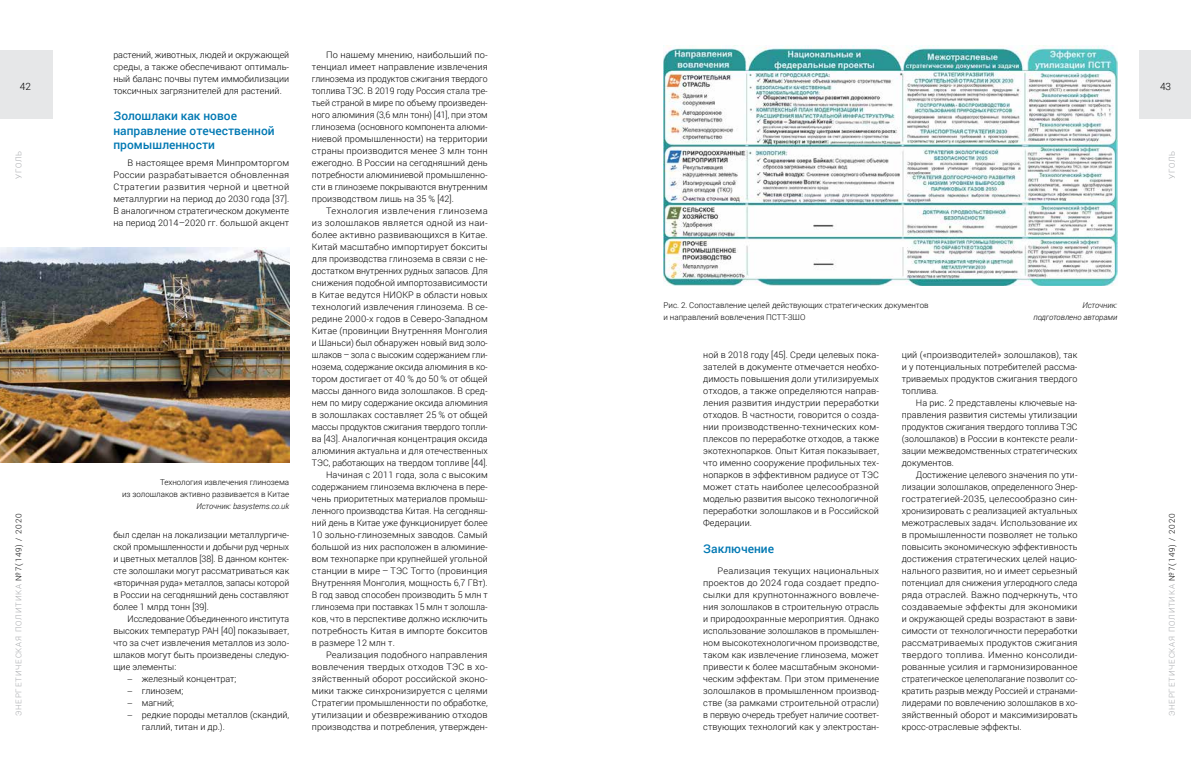
<style>
.page{position:relative;width:1191px;height:780px;background:#fff}
.page>*{position:absolute;margin:0;border:0;box-sizing:border-box;transform-origin:0 0}
.t1{font:500 12px/14.4px "Roboto";color:#0178b3}
.t2{font:300 10px "Roboto";color:#000}
.t3{font:300 9px/12px "Roboto";color:#000;text-align:justify}
.t4{font:300 9px "Roboto";letter-spacing:.025em;color:#000}
.t5{font:300 9px "Roboto";letter-spacing:.04em;color:#000}
.t6{font:300 8px/12px "Roboto";color:#000;text-align:right}
.t7{font:300 8px "Roboto";letter-spacing:.1em;color:#a7a9ac}
.t8{font:italic 300 8px/12px "Roboto";color:#000;text-align:right}
.t9{font:300 8px "Roboto";letter-spacing:.09em;color:#a5a7aa}
.s1{color:#000}
</style>
<div class="page">
<div style="left:1139px;top:51px;width:52px;height:68px;background:#e6e7e8"></div>
<div style="left:0;top:51px;width:52px;height:68px;background:#e6e7e8"></div>
<img style="left:0;top:247px;width:289px;height:215px">
<img style="left:663px;top:45px;width:454px;height:241px">
<p class="t3" style="left:312px;top:48px;width:177px;text-indent:14px">По нашему мнению, наибольший по&shy;тенциал имеет направление извлечения глинозема из продуктов сжигания твердого топлива ТЭС. В 2019 году Россия стала тре&shy;тьей страной в мире по объему произведен&shy;ного алюминия (3,6 млн тонн) [41], при этом глинозема (основного компонента алюми&shy;ниевой промышленности) на территории страны производится менее 3 млн тонн ежегодно. В России на сегодняшний день потребности алюминиевой промышленно&shy;сти в глиноземе покрываются внутренним производством лишь на 35 % [42].</p>
<p class="t5" style="left:326px;top:205px;width:163px">Технология извлечения глинозема</p>
<p class="t4" style="left:312px;top:217px;width:177px">из золошлаков является одной из наи-</p>
<p class="t3" style="left:312px;top:228px;width:177px">более активно развивающихся в Китае.</p>
<p class="t3" style="left:312px;top:240px;width:177px">Китай масштабно импортирует бокситы</p>
<p class="t3" style="left:312px;top:252px;width:177px">для производства глинозема в связи с не-</p>
<p class="t3" style="left:312px;top:264px;width:177px">достатком внутренних рудных запасов. Для</p>
<p class="t3" style="left:312px;top:276px;width:177px">снижения подобной импортозависимости</p>
<p class="t3" style="left:312px;top:288px;width:177px">в Китае ведутся НИОКР в области новых</p>
<p class="t3" style="left:312px;top:300px;width:177px">технологий извлечения глинозема. В се-</p>
<p class="t3" style="left:312px;top:312px;width:177px">редине 2000-х годов в Северо-Западном</p>
<p class="t3" style="left:312px;top:324px;width:177px">Китае (провинции Внутренняя Монголия</p>
<p class="t3" style="left:312px;top:336px;width:177px">и Шаньси) был обнаружен новый вид золо-</p>
<p class="t3" style="left:312px;top:348px;width:177px">шлаков – зола с высоким содержанием гли-</p>
<p class="t3" style="left:312px;top:360px;width:177px">нозема, содержание оксида алюминия в ко-</p>
<p class="t3" style="left:312px;top:372px;width:177px">тором достигает от 40 % до 50 % от общей</p>
<p class="t3" style="left:312px;top:384px;width:177px">массы данного вида золошлаков. В сред-</p>
<p class="t3" style="left:312px;top:396px;width:177px">нем по миру содержание оксида алюминия</p>
<p class="t3" style="left:312px;top:408px;width:177px">в золошлаках составляет 25 % от общей</p>
<p class="t3" style="left:312px;top:420px;width:177px">массы продуктов сжигания твердого топли-</p>
<p class="t3" style="left:312px;top:432px;width:177px">ва [43]. Аналогичная концентрация оксида</p>
<p class="t3" style="left:312px;top:444px;width:177px">алюминия актуальна и для отечественных</p>
<p class="t3" style="left:312px;top:456px;width:177px">ТЭС, работающих на твердом топливе [44].</p>
<p class="t3" style="left:326px;top:468px;width:163px">Начиная с 2011 года, зола с высоким</p>
<p class="t3" style="left:312px;top:480px;width:177px">содержанием глинозема включена в пере-</p>
<p class="t3" style="left:312px;top:492px;width:177px">чень приоритетных материалов промыш-</p>
<p class="t3" style="left:312px;top:504px;width:177px">ленного производства Китая. На сегодняш-</p>
<p class="t3" style="left:312px;top:516px;width:177px">ний день в Китае уже функционирует более</p>
<p class="t3" style="left:312px;top:528px;width:177px">10 зольно-глиноземных заводов. Самый</p>
<p class="t3" style="left:312px;top:540px;width:177px">большой из них расположен в алюминие-</p>
<p class="t3" style="left:312px;top:552px;width:177px">вом технопарке при крупнейшей угольной</p>
<p class="t3" style="left:312px;top:564px;width:177px">станции в мире – ТЭС Тогто (провинция</p>
<p class="t3" style="left:312px;top:576px;width:177px">Внутренняя Монголия, мощность 6,7 ГВт).</p>
<p class="t3" style="left:312px;top:588px;width:177px">В год завод способен производить 5 млн т</p>
<p class="t3" style="left:312px;top:600px;width:177px">глинозема при поставках 15 млн т золошла-</p>
<p class="t3" style="left:312px;top:612px;width:177px">ков, что в перспективе должно исключить</p>
<p class="t3" style="left:312px;top:624px;width:177px">потребность Китая в импорте бокситов</p>
<p class="t3" style="left:312px;top:636px;width:84px">в размере 12 млн т.</p>
<p class="t3" style="left:326px;top:648px;width:163px">Реализация подобного направления</p>
<p class="t4" style="left:312px;top:661px;width:177px">вовлечения твердых отходов ТЭС в хо-</p>
<p class="t3" style="left:312px;top:672px;width:177px">зяйственный оборот российской эконо-</p>
<p class="t3" style="left:312px;top:684px;width:177px">мики также синхронизируется с целями</p>
<p class="t3" style="left:312px;top:696px;width:177px">Стратегии промышленности по обработке,</p>
<p class="t3" style="left:312px;top:708px;width:177px">утилизации и обезвреживанию отходов</p>
<p class="t3" style="left:312px;top:720px;width:177px">производства и потребления, утвержден-</p>
<p class="t3" style="left:113px;top:48px;width:177px">растений, животных, людей и окружающей среды, а также обеспечивают оптималь&shy;ный баланс почвы путем иммобилизации токсичных загрязнителей для растений.</p>
<h1 class="t1" style="left:113px;top:108px;width:163px">Золошлаки как новое направление отечественной промышленности</h1>
<p class="t3" style="left:113px;top:156px;width:177px;text-indent:14px">В настоящее время Минпромторгом России разрабатывается обновленная Стратегии развития черной и цветной металлургии на период до 2030 года [37].<br>В аналогичном стратегическом документе на период 2014–2020 гг. большой акцент</p>
<p class="t2" style="left:20px;top:80px;width:13px">42</p>
<p class="t2" style="left:1160px;top:80px;width:13px">43</p>
<p class="t9" style="left:13px;top:179px;width:30px;rotate:-90deg">УГОЛЬ</p>
<p class="t9" style="left:1166px;top:179px;width:30px;rotate:-90deg">УГОЛЬ</p>
<p class="t6" style="left:663px;top:299px;width:266px;text-align:left">Рис. 2. Сопоставление целей действующих стратегических документов и направлений вовлечения ПСТТ-ЗШО</p>
<p class="t8" style="left:1033px;top:299px;width:85px">Источник: подготовлено авторами</p>
<p class="t3" style="left:703px;top:348px;width:177px">ной в 2018 году [45]. Среди целевых пока&shy;зателей в документе отмечается необхо&shy;димость повышения доли утилизируемых отходов, а также определяются направ&shy;ления развития индустрии переработки отходов. В частности, говорится о созда&shy;нии производственно-технических ком&shy;плексов по переработке отходов, а также экотехнопарков. Опыт Китая показывает, что именно сооружение профильных тех&shy;нопарков в эффективном радиусе от ТЭС может стать наиболее целесообразной моделью развития высоко технологичной переработки золошлаков и в Российской Федерации.</p>
<h1 class="t1" style="left:703px;top:540px;width:72px">Заключение</h1>
<p class="t3" style="left:703px;top:564px;width:177px;text-indent:14px">Реализация текущих национальных проектов до 2024 года создает предпо&shy;сылки для крупнотоннажного вовлече&shy;ния золошлаков в строительную отрасль и природоохранные мероприятия. Однако использование золошлаков в промышлен&shy;ном высокотехнологичном производстве, таком как извлечение глинозема, может привести к более масштабным экономи&shy;ческим эффектам. При этом применение золошлаков в промышленном производ&shy;стве (за рамками строительной отрасли) в первую очередь требует наличие соответ&shy;ствующих технологий как у электростан-</p>
<p class="t3" style="left:901px;top:348px;width:177px">ций («производителей» золошлаков), так и у потенциальных потребителей рассма&shy;триваемых продуктов сжигания твердого топлива.</p>
<p class="t3" style="left:901px;top:396px;width:177px;text-indent:14px">На рис. 2 представлены ключевые на&shy;правления развития системы утилизации продуктов сжигания твердого топлива ТЭС (золошлаков) в России в контексте реали&shy;зации межведомственных стратегических документов.</p>
<p class="t3" style="left:901px;top:468px;width:177px;text-indent:14px">Достижение целевого значения по ути&shy;лизации золошлаков, определенного Энер&shy;гостратегией‑2035, целесообразно син&shy;хронизировать с реализацией актуальных межотраслевых задач. Использование их в промышленности позволяет не только повысить экономическую эффективность достижения стратегических целей нацио&shy;нального развития, но и имеет серьезный потенциал для снижения углеродного следа ряда отраслей. Важно подчеркнуть, что создаваемые эффекты для экономики и окружающей среды возрастают в зави&shy;симости от технологичности переработки рассматриваемых продуктов сжигания твердого топлива. Именно консолиди&shy;рованные усилия и гармонизированное стратегическое целеполагание позволит со&shy;кратить разрыв между Россией и странами&shy;лидерами по вовлечению золошлаков в хо&shy;зяйственный оборот и максимизировать кросс-отраслевые эффекты.</p>
<p class="t6" style="left:122px;top:476px;width:169px">Технология извлечения глинозема<br>из золошлаков активно развивается в Китае</p>
<p class="t8" style="left:196px;top:500px;width:94px">Источник: basystems.co.uk</p>
<p class="t7" style="left:13px;top:716px;width:204px;rotate:-90deg">ЭНЕРГЕТИЧЕСКАЯ ПОЛИТИКА <span class="s1">№7(149) / 2020</span></p>
<p class="t7" style="left:1166px;top:716px;width:204px;rotate:-90deg">ЭНЕРГЕТИЧЕСКАЯ ПОЛИТИКА <span class="s1">№7(149) / 2020</span></p>
<p class="t3" style="left:113px;top:528px;width:177px">был сделан на локализации металлургиче&shy;ской промышленности и добычи руд черных и цветных металлов [38]. В данном контек&shy;сте золошлаки могут рассматриваться как «вторичная руда» металлов, запасы которой в России на сегодняшний день составляют более 1 млрд тонн [39].</p>
<p class="t3" style="left:128px;top:612px;width:163px">Исследование Объединенного института</p>
<p class="t3" style="left:113px;top:624px;width:177px">высоких температур РАН [40] показывает,</p>
<p class="t3" style="left:113px;top:636px;width:177px">что за счет извлечения металлов из золо-</p>
<p class="t3" style="left:113px;top:648px;width:177px">шлаков могут быть произведены следую-</p>
<p class="t3" style="left:113px;top:660px;width:64px">щие элементы:</p>
<p class="t3" style="left:128px;top:672px;width:110px">− железный концентрат;</p>
<p class="t3" style="left:128px;top:684px;width:57px">− глинозем;</p>
<p class="t3" style="left:128px;top:696px;width:48px">− магний;</p>
<p class="t3" style="left:128px;top:708px;width:163px">− редкие породы металлов (скандий,</p>
<p class="t3" style="left:142px;top:720px;width:85px">галлий, титан и др.).</p>
</div>
